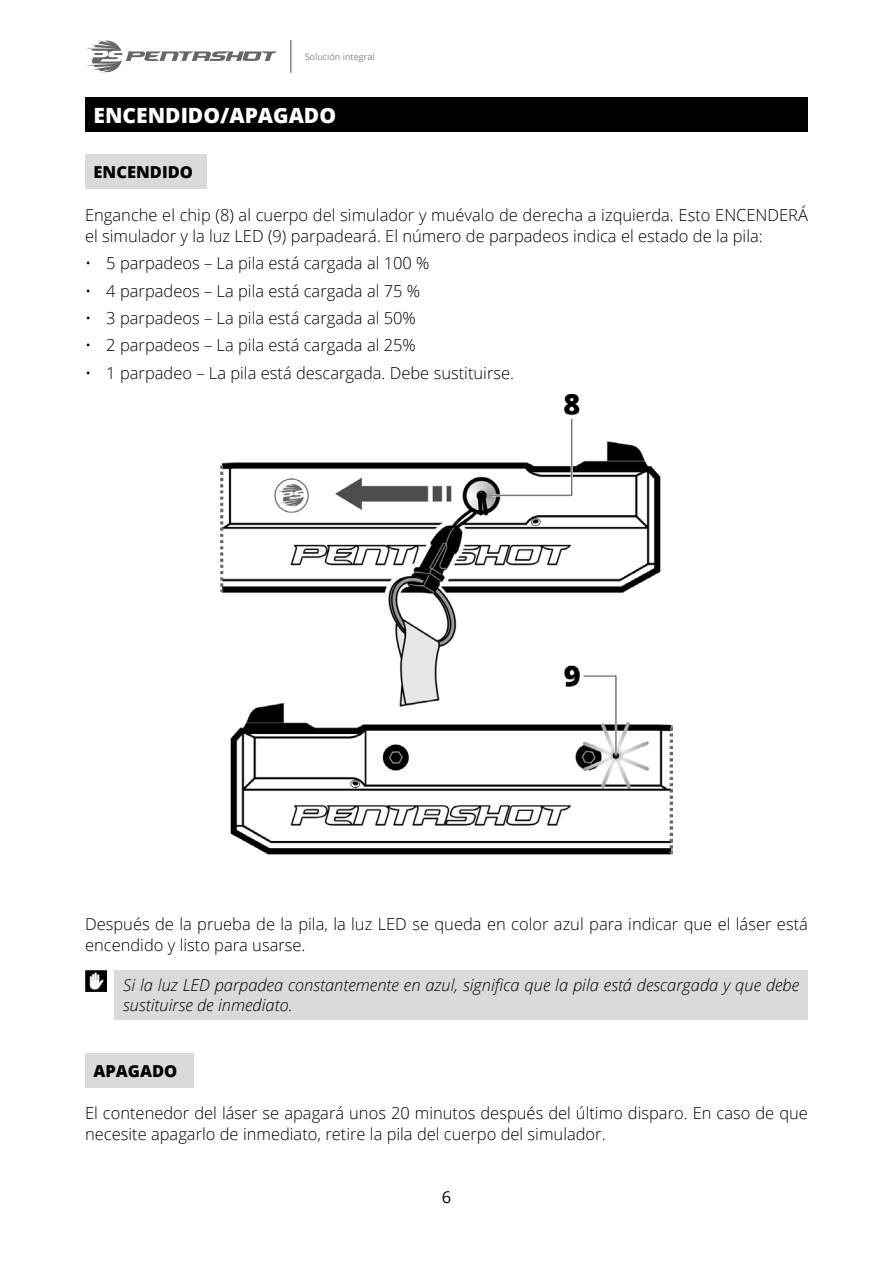
<style>
.page{position:relative;width:893px;height:1263px;background:#fff}
.page>*{position:absolute;margin:0;border:0;box-sizing:border-box;transform-origin:0 0}
.t1{font:800 21px "Open Sans";color:#fff}
.t2{font:300 16.5px/21px "Open Sans";color:#000}
.t3{font:italic 300 16.5px/19.8px "Open Sans";color:#000}
.t4{font:800 16.5px "Open Sans";color:#000}
.t5{font:16.5px "Open Sans";color:#000}
.t6{font:9px "Open Sans";color:#87888a}
</style>
<div class="page">
<svg style="left:86px;top:40px;width:191px;height:33px"></svg>
<hr style="left:290px;top:40px;width:1px;height:33px;background:#87888a">
<div style="left:85px;top:98px;width:723px;height:34px;background:#000"></div>
<div style="left:85px;top:155px;width:121px;height:34px;background:#d9dadb"></div>
<img style="left:221px;top:395px;width:451px;height:460px">
<div style="left:115px;top:970px;width:693px;height:50px;background:#d9dadb"></div>
<img style="left:85px;top:970px;width:21px;height:21px">
<div style="left:85px;top:1053px;width:108px;height:34px;background:#d9dadb"></div>
<p class="t6" style="left:305px;top:50px;width:71px">Solución integral</p>
<p class="t1" style="left:94px;top:99px;width:244px">ENCENDIDO/APAGADO</p>
<p class="t4" style="left:94px;top:160px;width:101px">ENCENDIDO</p>
<p class="t2" style="left:85px;top:204px;width:724px">Enganche el chip (8) al cuerpo del simulador y muévalo de derecha a izquierda. Esto ENCENDERÁ el simulador y la luz LED (9) parpadeará. El número de parpadeos indica el estado de la pila:</p>
<p class="t2" style="left:85px;top:252px;width:346px">• 5 parpadeos – La pila está cargada al 100 %</p>
<p class="t2" style="left:85px;top:280px;width:337px">• 4 parpadeos – La pila está cargada al 75 %</p>
<p class="t2" style="left:85px;top:307px;width:332px">• 3 parpadeos – La pila está cargada al 50%</p>
<p class="t2" style="left:85px;top:334px;width:332px">• 2 parpadeos – La pila está cargada al 25%</p>
<p class="t2" style="left:85px;top:362px;width:431px">• 1 parpadeo – La pila está descargada. Debe sustituirse.</p>
<p class="t2" style="left:85px;top:913px;width:724px">Después de la prueba de la pila, la luz LED se queda en color azul para indicar que el láser está encendido y listo para usarse.</p>
<p class="t3" style="left:123px;top:975px;width:678px">Si la luz LED parpadea constantemente en azul, significa que la pila está descargada y que debe sustituirse de inmediato.</p>
<p class="t4" style="left:94px;top:1058px;width:85px">APAGADO</p>
<p class="t2" style="left:85px;top:1102px;width:724px">El contenedor del láser se apagará unos 20 minutos después del último disparo. En caso de que necesite apagarlo de inmediato, retire la pila del cuerpo del simulador.</p>
<p class="t5" style="left:442px;top:1185px;width:11px">6</p>
</div>
